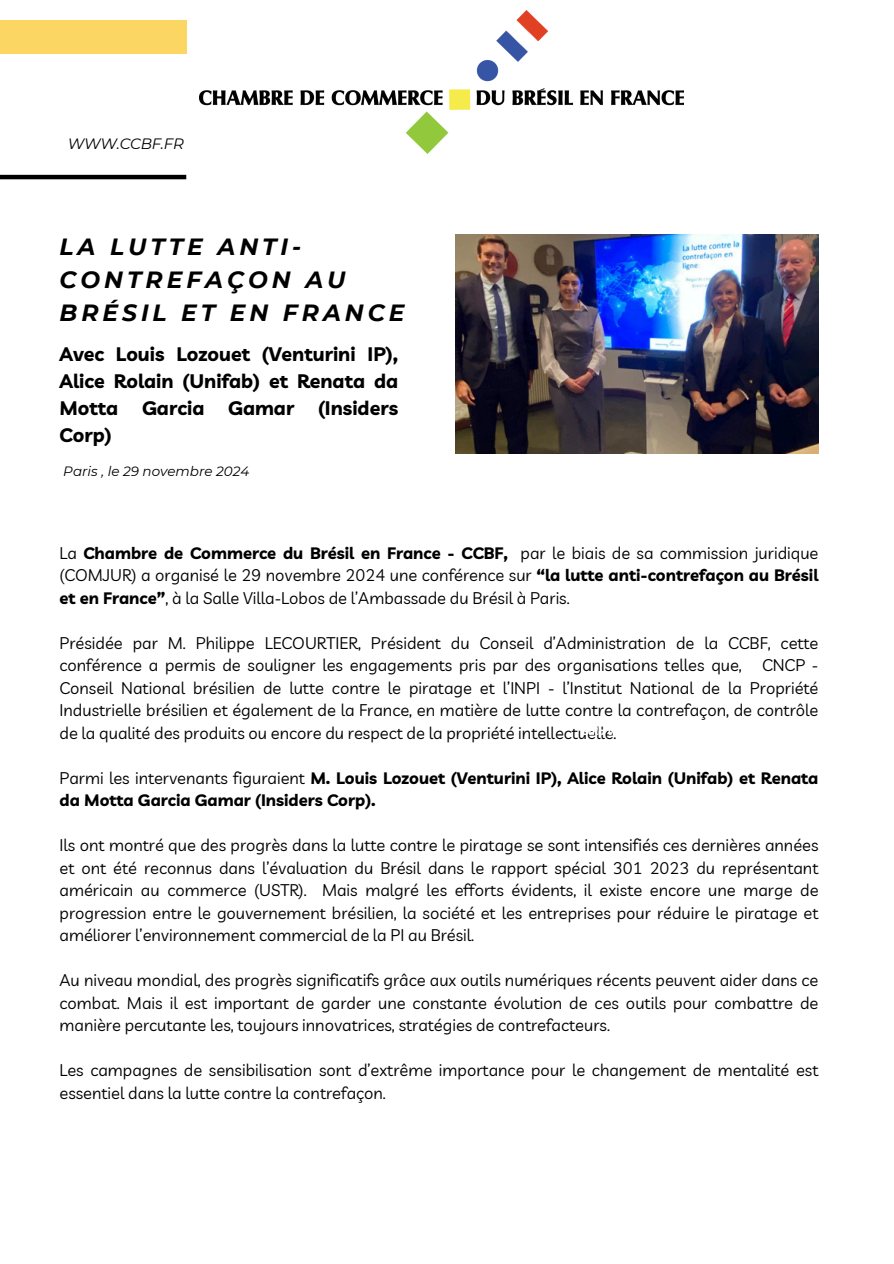
<style>
.page{position:relative;width:894px;height:1264px;background:#fff}
.page>*{position:absolute;margin:0;border:0;box-sizing:border-box;transform-origin:0 0}
.t1{font:italic 700 23.4px/32.7px "Montserrat";letter-spacing:.17em;color:#000}
.t2{font:700 19.5px/27px "Livvic";color:#000;text-align:justify}
.t3{font:16.5px/22.5px "Livvic";color:#000;text-align:justify}
.t4{font:700 16.5px/22.5px "Livvic";color:#000}
.t5{font:italic 15px "Montserrat";letter-spacing:-.02em;color:#000}
.t6{font:italic 13.5px "Montserrat";color:#000}
.s1{font-weight:700}
.s2{font-weight:400}
</style>
<div class="page">
<div style="left:0;top:20px;width:186px;height:33px;background:#fcd662"></div>
<hr style="left:0;top:175px;width:186px;height:4px;background:#000">
<img style="left:199px;top:11px;width:484px;height:143px">
<img style="left:455px;top:234px;width:363px;height:219px">
<h1 class="t5" style="left:68px;top:135px;width:118px">WWW.CCBF.FR</h1>
<h3 class="t1" style="left:59px;top:231px;width:346px">LA LUTTE ANTI-<br>CONTREFAÇON AU<br>BRÉSIL ET EN FRANCE</h3>
<h4 class="t2" style="left:59px;top:340px;width:340px">Avec Louis Lozouet (Venturini IP), Alice Rolain (Unifab) et Renata da Motta Garcia Gamar (Insiders Corp)</h4>
<p class="t6" style="left:63px;top:463px;width:188px">Paris , le 29 novembre 2024</p>
<h2 class="t3" style="left:59px;top:541px;width:760px">La <span class="s1">Chambre de Commerce du Brésil en France - CCBF,</span> par le biais de sa commission juridique (COMJUR) a organisé le 29 novembre 2024 une conférence sur <span class="s1">“la lutte anti-contrefaçon au Brésil et en France”</span>, à la Salle Villa-Lobos de l’Ambassade du Brésil à Paris.</h2>
<h5 class="t3" style="left:59px;top:631px;width:760px">Présidée par M. Philippe LECOURTIER, Président du Conseil d’Administration de la CCBF, cette conférence a permis de souligner les engagements pris par des organisations telles que, CNCP - Conseil National brésilien de lutte contre le piratage et l’INPI - l’Institut National de la Propriété Industrielle brésilien et également de la France, en matière de lutte contre la contrefaçon, de contrôle de la qualité des produits ou encore du respect de la propriété intellectuelle.</h5>
<p class="t4" style="left:59px;top:766px;width:760px"><span class="s2">Parmi les intervenants figuraient</span> M. Louis Lozouet (Venturini IP), Alice Rolain (Unifab) et Renata da Motta Garcia Gamar (Insiders Corp).</p>
<h4 class="t3" style="left:59px;top:833px;width:760px">Ils ont montré que des progrès dans la lutte contre le piratage se sont intensifiés ces dernières années et ont été reconnus dans l’évaluation du Brésil dans le rapport spécial 301 2023 du représentant américain au commerce (USTR). Mais malgré les efforts évidents, il existe encore une marge de progression entre le gouvernement brésilien, la société et les entreprises pour réduire le piratage et améliorer l’environnement commercial de la PI au Brésil.</h4>
<h4 class="t3" style="left:59px;top:968px;width:760px">Au niveau mondial, des progrès significatifs grâce aux outils numériques récents peuvent aider dans ce combat. Mais il est important de garder une constante évolution de ces outils pour combattre de manière percutante les, toujours innovatrices, stratégies de contrefacteurs.</h4>
<h4 class="t3" style="left:59px;top:1058px;width:760px">Les campagnes de sensibilisation sont d’extrême importance pour le changement de mentalité est essentiel dans la lutte contre la contrefaçon.</h4>
</div>
